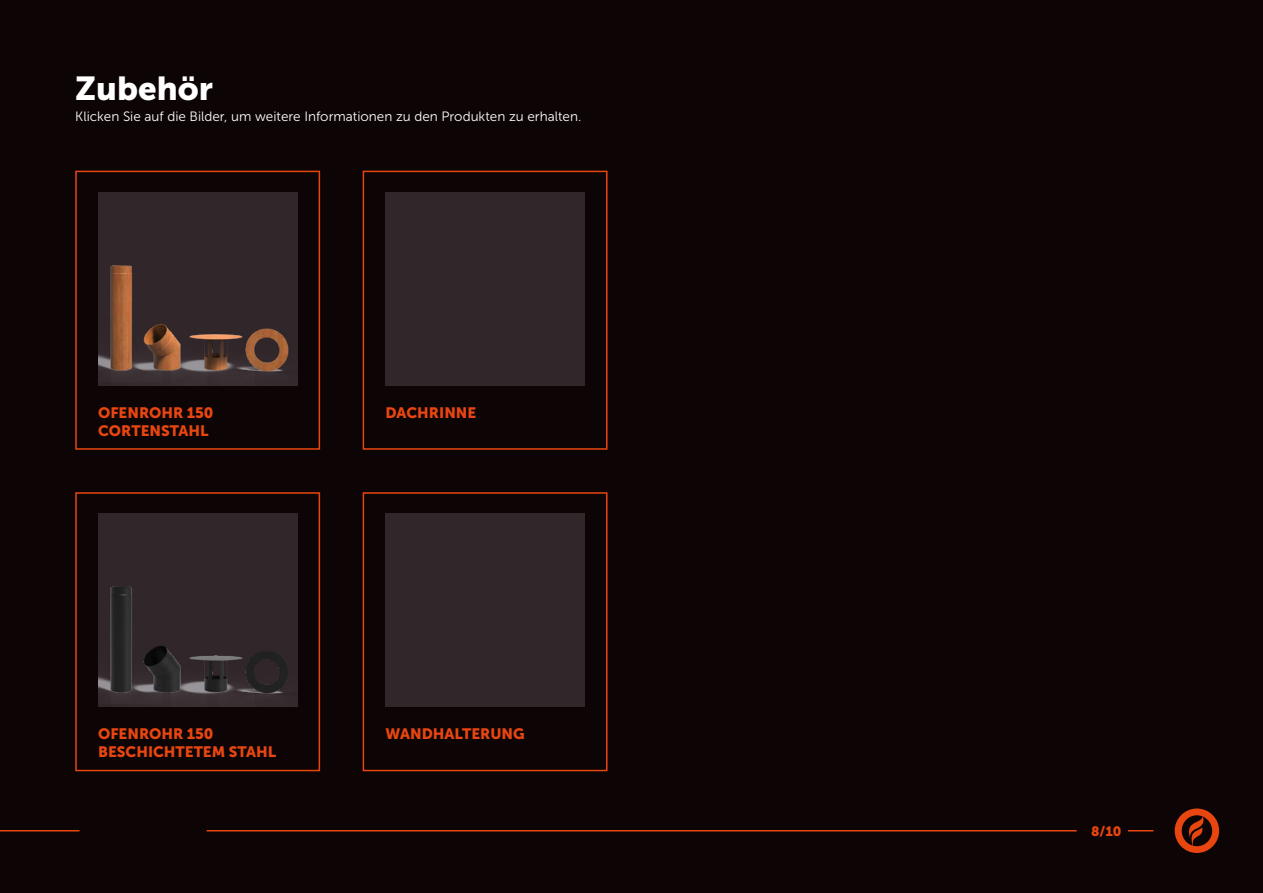
<style>
.page{position:relative;width:1263px;height:893px;background:#0d0405}
.page>*{position:absolute;margin:0;border:0;box-sizing:border-box;transform-origin:0 0}
.t1{font:33px "Museo Sans 900";color:#fff}
.t2{font:15px/18px "Museo Sans 900";color:#e84610}
.t3{font:13.5px "Museo Sans 300";color:#fff}
.t4{font:13.5px "Museo Sans 900";color:#e84610}
</style>
<div class="page">
<svg style="left:1128px;top:830px;width:25px;height:1px"></svg>
<hr style="left:0;top:830px;width:80px;height:1px;background:#e84610">
<svg style="left:1175px;top:808px;width:44px;height:45px"></svg>
<hr style="left:207px;top:830px;width:870px;height:1px;background:#e84610">
<div style="left:75px;top:171px;width:245px;height:279px;border:2px solid #e84610"></div>
<div style="left:75px;top:492px;width:245px;height:279px;border:2px solid #e84610"></div>
<div style="left:363px;top:171px;width:244px;height:279px;border:2px solid #e84610"></div>
<div style="left:363px;top:492px;width:244px;height:279px;border:2px solid #e84610"></div>
<div style="left:98px;top:192px;width:199px;height:193px;background:#31272b"></div>
<div style="left:98px;top:513px;width:199px;height:194px;background:#31272b"></div>
<div style="left:385px;top:192px;width:200px;height:193px;background:#31272b"></div>
<div style="left:385px;top:513px;width:200px;height:194px;background:#31272b"></div>
<img style="left:206px;top:334px;width:13px;height:44px">
<img style="left:206px;top:655px;width:13px;height:45px">
<img style="left:162px;top:324px;width:44px;height:57px">
<img style="left:162px;top:645px;width:44px;height:58px">
<img style="left:98px;top:265px;width:64px;height:114px">
<img style="left:98px;top:586px;width:64px;height:115px">
<img style="left:219px;top:328px;width:70px;height:50px">
<img style="left:219px;top:651px;width:70px;height:49px">
<h1 class="t1" style="left:75px;top:70px;width:139px">Zubehör</h1>
<p class="t3" style="left:75px;top:109px;width:508px">Klicken Sie auf die Bilder, um weitere Informationen zu den Produkten zu erhalten.</p>
<p class="t2" style="left:98px;top:403px;width:117px">OFENROHR 150<br>CORTENSTAHL</p>
<p class="t2" style="left:385px;top:403px;width:92px">DACHRINNE</p>
<p class="t2" style="left:98px;top:725px;width:180px">OFENROHR 150<br>BESCHICHTETEM STAHL</p>
<p class="t2" style="left:385px;top:725px;width:141px">WANDHALTERUNG</p>
<p class="t4" style="left:1091px;top:823px;width:32px">8/10</p>
</div>
